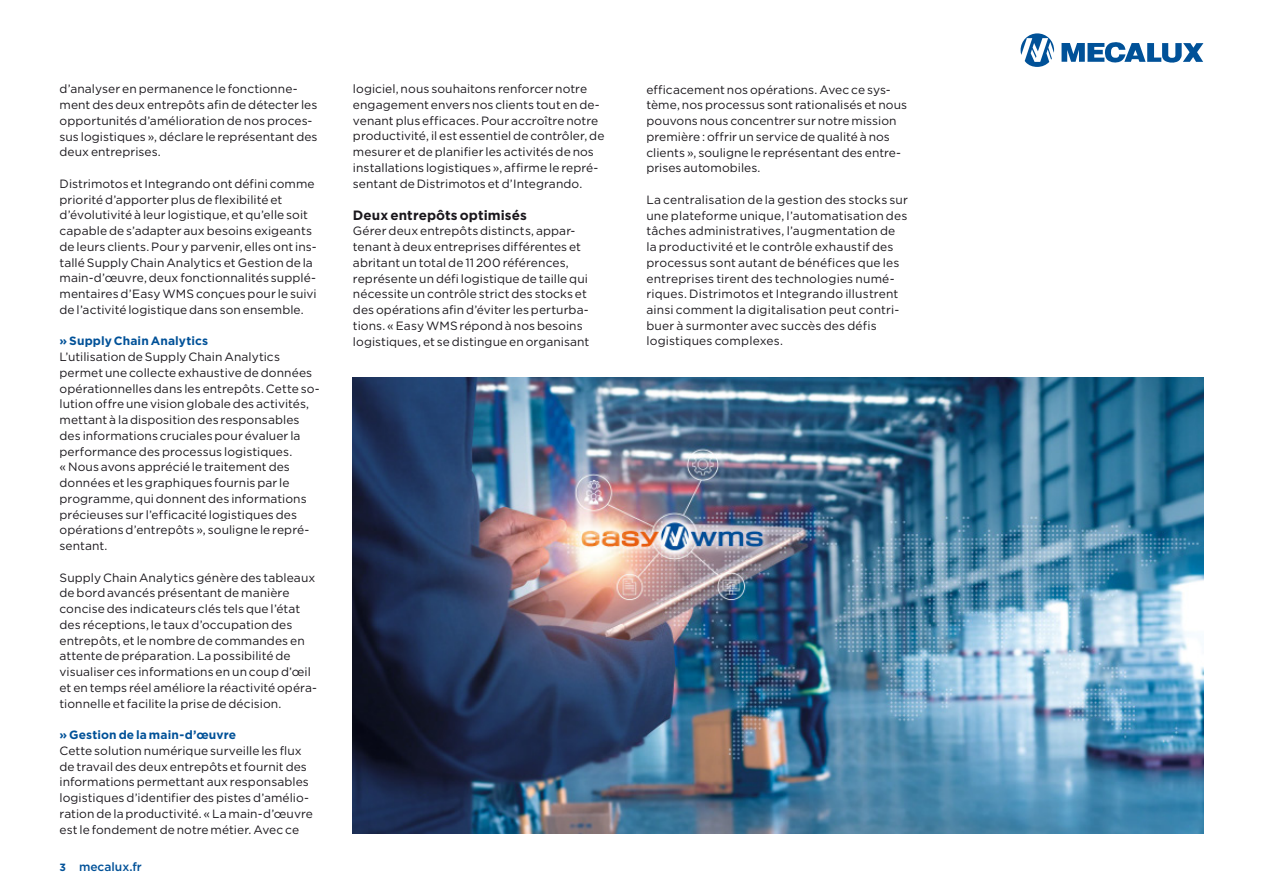
<style>
.page{position:relative;width:1263px;height:893px;background:#fff}
.page>*{position:absolute;margin:0;border:0;box-sizing:border-box;transform-origin:0 0}
.t1{font:700 13.5px "Gotham";letter-spacing:.005em;color:#1a171c}
.t2{font:12px/15.8px "Gotham";letter-spacing:.005em;color:#1a171c}
.t3{font:700 12px "Gotham";letter-spacing:.01em;color:#005198}
.t4{font:500 12px "Gotham";color:#005198}
.s1{font-weight:700;font-size:10.5px}
</style>
<div class="page">
<svg style="left:1020px;top:33px;width:34px;height:34px"></svg>
<svg style="left:1061px;top:42px;width:142px;height:21px"></svg>
<img style="left:353px;top:377px;width:850px;height:456px">
<p class="t2" style="left:60px;top:81px;width:260px">d’analyser en permanence le fonctionne&shy;ment des deux entrepôts afin de détecter les opportunités d’amélioration de nos proces&shy;sus logistiques », déclare le représentant des deux entreprises.</p>
<p class="t2" style="left:60px;top:176px;width:259px">Distrimotos et Integrando ont défini comme priorité d’apporter plus de flexibilité et d’évolutivité à leur logistique, et qu’elle soit capable de s’adapter aux besoins exigeants de leurs clients. Pour y parvenir, elles ont ins&shy;tallé Supply Chain Analytics et Gestion de la main-d’œuvre, deux fonctionnalités supplé&shy;mentaires d’Easy WMS conçues pour le suivi de l’activité logistique dans son ensemble.</p>
<p class="t3" style="left:60px;top:333px;width:150px">» Supply Chain Analytics</p>
<p class="t2" style="left:60px;top:349px;width:262px">L’utilisation de Supply Chain Analytics permet une collecte exhaustive de données opérationnelles dans les entrepôts. Cette so&shy;lution offre une vision globale des activités, mettant à la disposition des responsables des informations cruciales pour évaluer la performance des processus logistiques.<br>« Nous avons apprécié le traitement des données et les graphiques fournis par le programme, qui donnent des informations précieuses sur l’efficacité logistiques des opérations d’entrepôts », souligne le repré&shy;sentant.</p>
<p class="t2" style="left:60px;top:569px;width:259px">Supply Chain Analytics génère des tableaux de bord avancés présentant de manière concise des indicateurs clés tels que l’état des réceptions, le taux d’occupation des entrepôts, et le nombre de commandes en attente de préparation. La possibilité de visualiser ces informations en un coup d’œil et en temps réel améliore la réactivité opéra&shy;tionnelle et facilite la prise de décision.</p>
<p class="t3" style="left:60px;top:727px;width:178px">» Gestion de la main-d’œuvre</p>
<p class="t2" style="left:60px;top:742px;width:255px">Cette solution numérique surveille les flux de travail des deux entrepôts et fournit des informations permettant aux responsables logistiques d’identifier des pistes d’amélio&shy;ration de la productivité. « La main-d’œuvre est le fondement de notre métier. Avec ce</p>
<p class="t4" style="left:60px;top:859px;width:84px"><span class="s1">3</span> mecalux.fr</p>
<p class="t2" style="left:353px;top:81px;width:253px">logiciel, nous souhaitons renforcer notre engagement envers nos clients tout en de&shy;venant plus efficaces. Pour accroître notre productivité, il est essentiel de contrôler, de mesurer et de planifier les activités de nos installations logistiques », affirme le repré&shy;sentant de Distrimotos et d’Integrando.</p>
<p class="t1" style="left:353px;top:206px;width:175px">Deux entrepôts optimisés</p>
<p class="t2" style="left:353px;top:223px;width:238px">Gérer deux entrepôts distincts, appar&shy;tenant à deux entreprises différentes et abritant un total de 11 200 références, représente un défi logistique de taille qui nécessite un contrôle strict des stocks et des opérations afin d’éviter les perturba&shy;tions. « Easy WMS répond à nos besoins logistiques, et se distingue en organisant</p>
<p class="t2" style="left:646px;top:81px;width:262px">efficacement nos opérations. Avec ce sys&shy;tème, nos processus sont rationalisés et nous pouvons nous concentrer sur notre mission première : offrir un service de qualité à nos clients », souligne le représentant des entre&shy;prises automobiles.</p>
<p class="t2" style="left:646px;top:191px;width:263px">La centralisation de la gestion des stocks sur une plateforme unique, l’automatisation des tâches administratives, l’augmentation de la productivité et le contrôle exhaustif des processus sont autant de bénéfices que les entreprises tirent des technologies numé&shy;riques. Distrimotos et Integrando illustrent ainsi comment la digitalisation peut contri&shy;buer à surmonter avec succès des défis logistiques complexes.</p>
</div>
